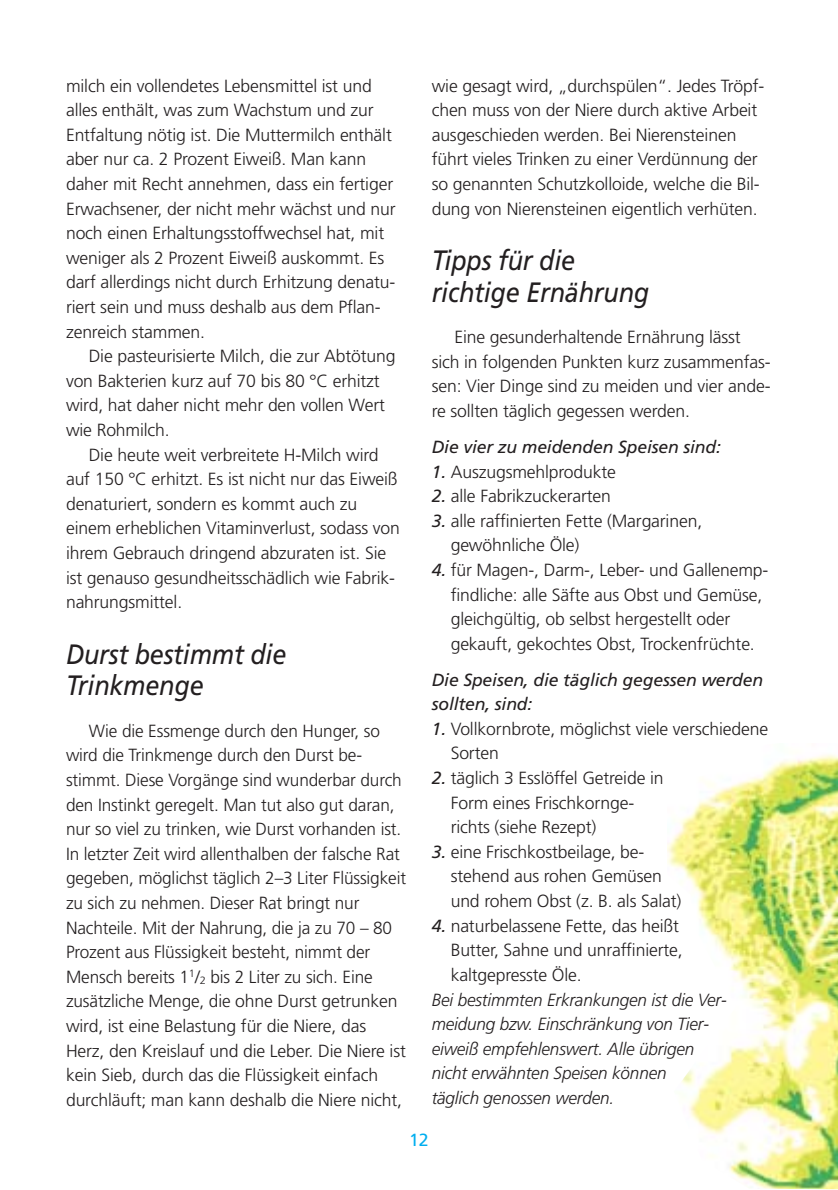
<style>
.page{position:relative;width:838px;height:1190px;background:#fff}
.page>*{position:absolute;margin:0;border:0;box-sizing:border-box;transform-origin:0 0}
.t1{font:italic 28px/31.2px "Frutiger";letter-spacing:-.01em;color:#231f20;scale:.9 1}
.t2{font:300 17.6px/24.6px "Frutiger";letter-spacing:-.01em;color:#231f20}
.t3{font:italic 300 17.6px/24.6px "Frutiger";letter-spacing:-.01em;color:#231f20}
.t4{font:italic 17.6px/24.6px "Frutiger";letter-spacing:-.01em;color:#231f20}
.t5{font:17.6px "Frutiger";color:#00aeef}
.s1{font-weight:400;font-style:italic}
</style>
<div class="page">
<img style="left:668px;top:754px;width:170px;height:436px">
<p class="t2" style="left:66px;top:75px;width:331px">milch ein vollendetes Lebensmittel ist und alles enthält, was zum Wachstum und zur Entfaltung nötig ist. Die Muttermilch enthält aber nur ca. 2 Prozent Eiweiß. Man kann daher mit Recht annehmen, dass ein fertiger Erwachsener, der nicht mehr wächst und nur noch einen Erhaltungsstoffwechsel hat, mit weniger als 2 Prozent Eiweiß auskommt. Es darf allerdings nicht durch Erhitzung denatu&shy;riert sein und muss deshalb aus dem Pflan&shy;zenreich stammen.</p>
<p class="t2" style="left:66px;top:345px;width:331px;text-indent:23px">Die pasteurisierte Milch, die zur Abtötung von Bakterien kurz auf 70 bis 80 °C erhitzt wird, hat daher nicht mehr den vollen Wert wie Rohmilch.</p>
<p class="t2" style="left:66px;top:444px;width:335px;text-indent:23px">Die heute weit verbreitete H-Milch wird auf 150 °C erhitzt. Es ist nicht nur das Eiweiß denaturiert, sondern es kommt auch zu einem erheblichen Vitaminverlust, sodass von ihrem Gebrauch dringend abzuraten ist. Sie ist genauso gesundheitsschädlich wie Fabrik&shy;nahrungsmittel.</p>
<h1 class="t1" style="left:66px;top:641px;width:246px">Durst bestimmt die<br>Trinkmenge</h1>
<p class="t2" style="left:66px;top:720px;width:342px;text-indent:23px">Wie die Essmenge durch den Hunger, so wird die Trinkmenge durch den Durst be&shy;stimmt. Diese Vorgänge sind wunderbar durch den Instinkt geregelt. Man tut also gut daran, nur so viel zu trinken, wie Durst vorhanden ist.<br>In letzter Zeit wird allenthalben der falsche Rat gegeben, möglichst täglich 2–3 Liter Flüssigkeit zu sich zu nehmen. Dieser Rat bringt nur Nachteile. Mit der Nahrung, die ja zu 70 – 80<br>Prozent aus Flüssigkeit besteht, nimmt der Mensch bereits 1<sup>1</sup>/<sub>2</sub> bis 2 Liter zu sich. Eine zusätzliche Menge, die ohne Durst getrunken wird, ist eine Belastung für die Niere, das Herz, den Kreislauf und die Leber. Die Niere ist kein Sieb, durch das die Flüssigkeit einfach durchläuft; man kann deshalb die Niere nicht,</p>
<p class="t2" style="left:432px;top:75px;width:334px">wie gesagt wird, „durchspülen“. Jedes Tröpf&shy;chen muss von der Niere durch aktive Arbeit ausgeschieden werden. Bei Nierensteinen führt vieles Trinken zu einer Verdünnung der so genannten Schutzkolloide, welche die Bil&shy;dung von Nierensteinen eigentlich verhüten.</p>
<h1 class="t1" style="left:432px;top:247px;width:243px">Tipps für die richtige Ernährung</h1>
<p class="t2" style="left:432px;top:326px;width:340px;text-indent:23px">Eine gesunderhaltende Ernährung lässt sich in folgenden Punkten kurz zusammenfas&shy;sen: Vier Dinge sind zu meiden und vier ande&shy;re sollten täglich gegessen werden.</p>
<p class="t4" style="left:432px;top:436px;width:291px">Die vier zu meidenden Speisen sind:</p>
<p class="t2" style="left:432px;top:461px;width:186px"><span class="s1">1.</span> Auszugsmehlprodukte</p>
<p class="t2" style="left:432px;top:485px;width:181px"><span class="s1">2.</span> alle Fabrikzuckerarten</p>
<p class="t2" style="left:451px;top:510px;width:253px;text-indent:-19px"><span class="s1">3.</span> alle raffinierten Fette (Margarinen, gewöhnliche Öle)</p>
<p class="t2" style="left:451px;top:559px;width:319px;text-indent:-19px"><span class="s1">4.</span> für Magen-, Darm-, Leber- und Gallenemp&shy;findliche: alle Säfte aus Obst und Gemüse, gleichgültig, ob selbst hergestellt oder gekauft, gekochtes Obst, Trockenfrüchte.</p>
<p class="t4" style="left:432px;top:669px;width:333px">Die Speisen, die täglich gegessen werden sollten, sind:</p>
<p class="t2" style="left:451px;top:718px;width:319px;text-indent:-19px"><span class="s1">1.</span> Vollkornbrote, möglichst viele verschiedene<br>Sorten</p>
<p class="t2" style="left:451px;top:767px;width:214px;text-indent:-19px"><span class="s1">2.</span> täglich 3 Esslöffel Getreide in<br>Form eines Frischkornge&shy;richts (siehe Rezept)</p>
<p class="t2" style="left:451px;top:841px;width:232px;text-indent:-19px"><span class="s1">3.</span> eine Frischkostbeilage, be&shy;stehend aus rohen Gemüsen und rohem Obst (z. B. als Salat)</p>
<p class="t2" style="left:451px;top:915px;width:234px;text-indent:-19px"><span class="s1">4.</span> naturbelassene Fette, das heißt<br>Butter, Sahne und unraffinierte, kaltgepresste Öle.</p>
<p class="t3" style="left:432px;top:988px;width:297px">Bei bestimmten Erkrankungen ist die Ver&shy;meidung bzw. Einschränkung von Tier&shy;eiweiß empfehlenswert. Alle übrigen nicht erwähnten Speisen können<br>täglich genossen werden.</p>
<p class="t5" style="left:409px;top:1133px;width:21px">12</p>
</div>
